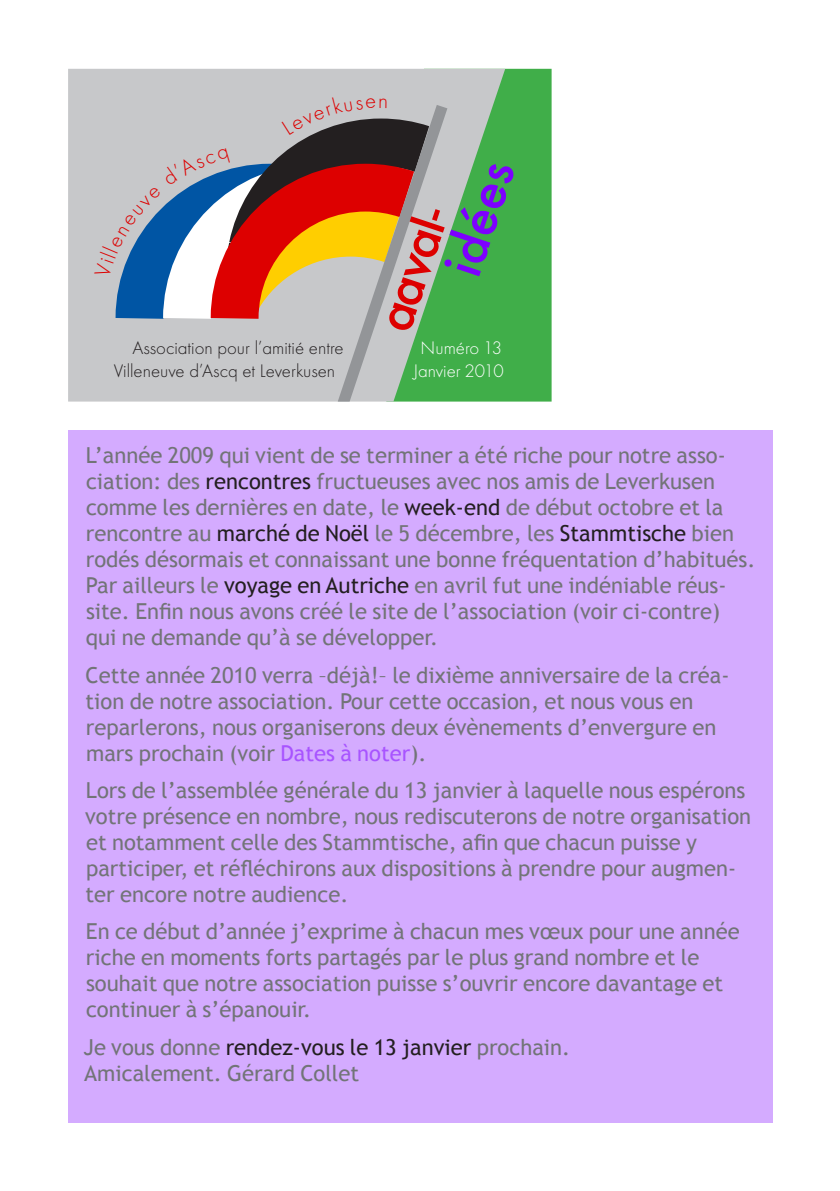
<style>
.page{position:relative;width:840px;height:1191px;background:#fff}
.page>*{position:absolute;margin:0;border:0;box-sizing:border-box;transform-origin:0 0}
.t1{font:500 56.6px "Futura T";color:#d00}
.t2{font:500 56.6px "Futura T";color:#7d00ff}
.t3{font:22px/26px "Trebuchet MS";color:#727477}
.t4{font:300 18.8px/23.4px "Futura T";color:#231f20}
.t5{font:300 18.8px/23.4px "Futura T";color:#fff;text-align:center}
.s1{color:#231f20}
.s2{color:#a854ff}
</style>
<div class="page">
<div style="left:68px;top:430px;width:703px;height:693px;background:#d4abff"></div>
<div style="left:505px;top:69px;width:46px;height:332px;background:#40ae49"></div>
<svg style="left:68px;top:69px;width:437px;height:332px;background:#9ec0a3"></svg>
<svg style="left:196px;top:95px;width:286px;height:208px;background:#83ba89"></svg>
<svg style="left:447px;top:140px;width:20px;height:226px;background:#6bb672"></svg>
<svg style="left:94px;top:96px;width:353px;height:305px;background:#af9f98"></svg>
<p class="t4" style="left:114px;top:336px;width:231px;text-indent:19px">Association pour l’amitié entre<br>Villeneuve d’Ascq et Leverkusen</p>
<p class="t2" style="left:428px;top:264px;width:120px;rotate:-72deg">idées</p>
<p class="t1" style="left:359px;top:319px;width:147px;rotate:-72deg">aaval-</p>
<p class="t5" style="left:413px;top:336px;width:92px">Numéro 13<br>Janvier 2010</p>
<p class="t3" style="left:86px;top:443px;width:670px">L’année 2009 qui vient de se terminer a été riche pour notre asso&shy;ciation: des <span class="s1">rencontres</span> fructueuses avec nos amis de Leverkusen comme les dernières en date, le <span class="s1">week-end</span> de début octobre et la rencontre au <span class="s1">marché de Noël</span> le 5 décembre, les <span class="s1">Stammtische</span> bien rodés désormais et connaissant une bonne fréquentation d’habitués.<br>Par ailleurs le <span class="s1">voyage en Autriche</span> en avril fut une indéniable réus&shy;site. Enfin nous avons créé le site de l’association (voir ci-contre) qui ne demande qu’à se développer.</p>
<p class="t3" style="left:85px;top:662px;width:645px">Cette année 2010 verra –déjà!– le dixième anniversaire de la créa&shy;tion de notre association. Pour cette occasion, et nous vous en reparlerons, nous organiserons deux évènements d’envergure en mars prochain (voir <span class="s2">Dates à noter</span>).</p>
<p class="t3" style="left:85px;top:777px;width:667px">Lors de l’assemblée générale du 13 janvier à laquelle nous espérons votre présence en nombre, nous rediscuterons de notre organisation et notamment celle des Stammtische, afin que chacun puisse y participer, et réfléchirons aux dispositions à prendre pour augmen&shy;ter encore notre audience.</p>
<p class="t3" style="left:86px;top:919px;width:655px">En ce début d’année j’exprime à chacun mes vœux pour une année riche en moments forts partagés par le plus grand nombre et le souhait que notre association puisse s’ouvrir encore davantage et continuer à s’épanouir.</p>
<p class="t3" style="left:83px;top:1034px;width:488px">Je vous donne <span class="s1">rendez-vous le 13 janvier</span> prochain.<br>Amicalement. Gérard Collet</p>
</div>
